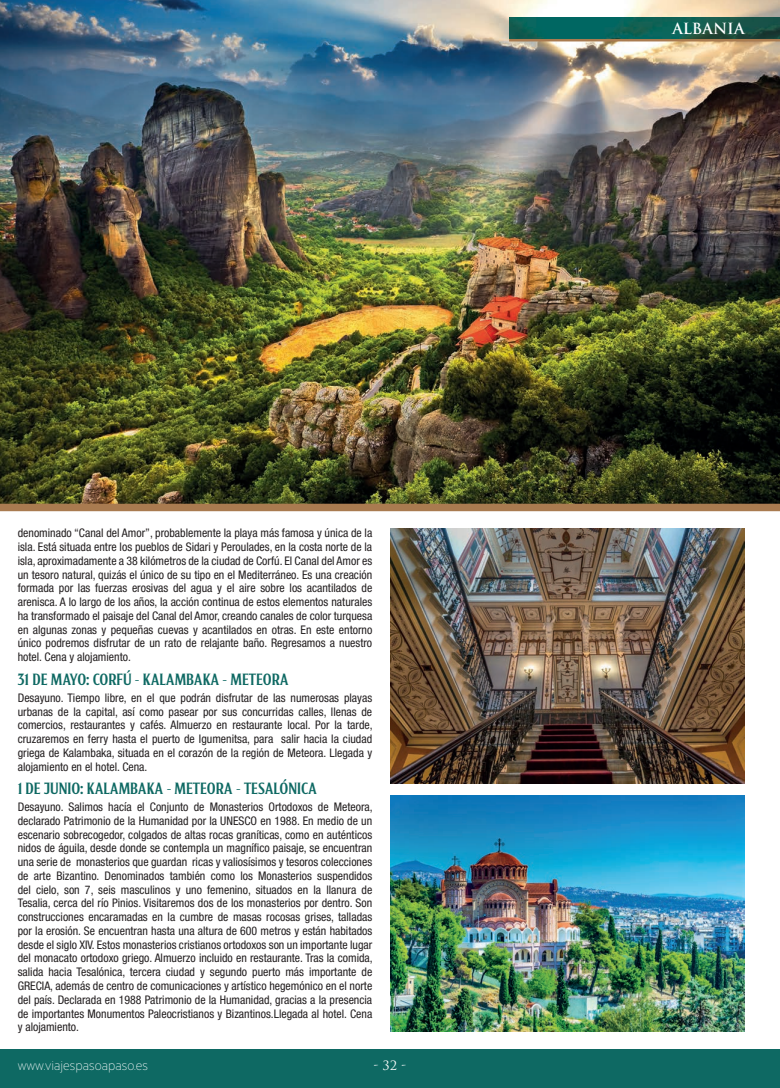
<style>
.page{position:relative;width:780px;height:1088px;background:#fff}
.page>*{position:absolute;margin:0;border:0;box-sizing:border-box;transform-origin:0 0}
.t1{font:16.25px "Schweppes";color:#0e6963}
.t2{font:100 15px "Metric";color:#fff}
.t3{font:700 15px "Trajan";color:#fff}
.t4{font:12.5px "Trajan";color:#fff}
.t5{font:condensed 11.88px/13.8px "Helvetica Neue";color:#231f20;text-align:justify}
</style>
<div class="page">
<div style="left:0;top:1049px;width:780px;height:39px;background:#0e6963"></div>
<img style="left:0;top:0;width:780px;height:504px">
<div style="left:0;top:504px;width:780px;height:7px;background:#a97b50"></div>
<img style="left:509px;top:18px;width:271px;height:21px">
<hr style="left:509px;top:39px;width:271px;height:2px;background:#a97b50">
<img style="left:390px;top:795px;width:354px;height:236px">
<img style="left:390px;top:528px;width:354px;height:255px">
<p class="t5" style="left:18px;top:526px;width:356px">denominado “Canal del Amor”, probablemente la playa más famosa y única de la isla. Está situada entre los pueblos de Sidari y Peroulades, en la costa norte de la isla, aproximadamente a 38 kilómetros de la ciudad de Corfú. El Canal del Amor es un tesoro natural, quizás el único de su tipo en el Mediterráneo. Es una creación formada por las fuerzas erosivas del agua y el aire sobre los acantilados de arenisca. A lo largo de los años, la acción continua de estos elementos naturales ha transformado el paisaje del Canal del Amor, creando canales de color turquesa en algunas zonas y pequeñas cuevas y acantilados en otras. En este entorno único podremos disfrutar de un rato de relajante baño. Regresamos a nuestro hotel. Cena y alojamiento.</p>
<h1 class="t1" style="left:18px;top:667px;width:272px">31 DE MAYO: CORFÚ - KALAMBAKA - METEORA</h1>
<p class="t5" style="left:18px;top:691px;width:356px">Desayuno. Tiempo libre, en el que podrán disfrutar de las numerosas playas urbanas de la capital, así como pasear por sus concurridas calles, llenas de comercios, restaurantes y cafés. Almuerzo en restaurante local. Por la tarde, cruzaremos en ferry hasta el puerto de Igumenitsa, para salir hacia la ciudad griega de Kalambaka, situada en el corazón de la región de Meteora. Llegada y alojamiento en el hotel. Cena.</p>
<h1 class="t1" style="left:18px;top:776px;width:301px">1 DE JUNIO: KALAMBAKA - METEORA - TESALÓNICA</h1>
<p class="t5" style="left:18px;top:800px;width:356px">Desayuno. Salimos hacía el Conjunto de Monasterios Ortodoxos de Meteora, declarado Patrimonio de la Humanidad por la UNESCO en 1988. En medio de un escenario sobrecogedor, colgados de altas rocas graníticas, como en auténticos nidos de águila, desde donde se contempla un magnífico paisaje, se encuentran una serie de monasterios que guardan ricas y valiosísimos y tesoros colecciones de arte Bizantino. Denominados también como los Monasterios suspendidos del cielo, son 7, seis masculinos y uno femenino, situados en la llanura de Tesalia, cerca del río Pinios. Visitaremos dos de los monasterios por dentro. Son construcciones encaramadas en la cumbre de masas rocosas grises, talladas por la erosión. Se encuentran hasta una altura de 600 metros y están habitados desde el siglo XIV. Estos monasterios cristianos ortodoxos son un importante lugar del monacato ortodoxo griego. Almuerzo incluido en restaurante. Tras la comida, salida hacia Tesalónica, tercera ciudad y segundo puerto más importante de GRECIA, además de centro de comunicaciones y artístico hegemónico en el norte del país. Declarada en 1988 Patrimonio de la Humanidad, gracias a la presencia de importantes Monumentos Paleocristianos y Bizantinos.Llegada al hotel. Cena y alojamiento.</p>
<p class="t2" style="left:18px;top:1057px;width:132px">www.viajespasoapaso.es</p>
<p class="t4" style="left:373px;top:1058px;width:34px">- 32 -</p>
<p class="t3" style="left:672px;top:19px;width:74px">ALBANIA</p>
</div>
